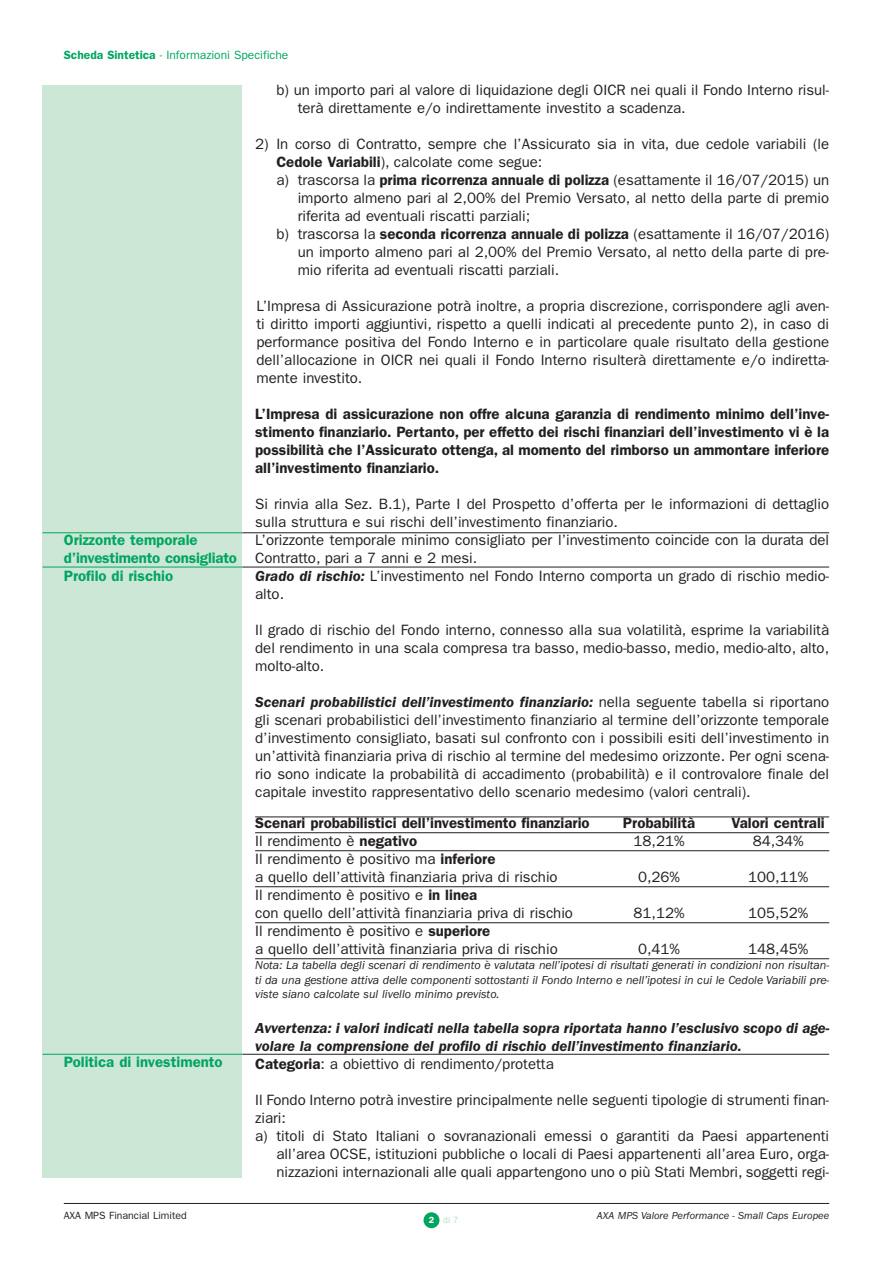
<style>
.page{position:relative;width:893px;height:1263px;background:#fff}
.page>*{position:absolute;margin:0;border:0;box-sizing:border-box;transform-origin:0 0}
.t1{font:15px/18px "Franklin Gothic";color:#231f20}
.t2{font:600 15px/18px "Franklin Gothic";color:#231f20;text-align:justify}
.t3{font:italic 600 15px/18.1px "Franklin Gothic";color:#231f20}
.t4{font:600 15px/18px "Franklin Gothic";color:#00a65f}
.t5{font:italic 12px/14.4px "Franklin Gothic";color:#231f20;text-align:justify}
.t6{font:12px "Franklin Gothic";color:#00a65f}
.t7{font:italic 10.5px "Franklin Gothic";color:#231f20}
.t8{font:10.5px "Franklin Gothic";color:#231f20}
.t9{font:9px "Franklin Gothic";color:#b6ddc7}
.s1{font-weight:600}
.s2{font-weight:600;font-style:italic}
.s3{font-style:normal}
.s4{font-weight:400;font-style:normal}
.s5{font-weight:600;color:#fff}
.s6{color:#fff}
</style>
<div class="page">
<div style="left:423px;top:1212px;width:16px;height:16px;background:#00a65f;border-radius:50%"></div>
<div style="left:43px;top:85px;width:199px;height:1093px;background:#cde7d7"></div>
<hr style="left:255px;top:816px;width:574px;height:1px;background:#231f20">
<hr style="left:255px;top:832px;width:574px;height:1px;background:#231f20">
<hr style="left:255px;top:850px;width:574px;height:1px;background:#231f20">
<hr style="left:255px;top:886px;width:574px;height:1px;background:#231f20">
<hr style="left:255px;top:922px;width:574px;height:1px;background:#231f20">
<hr style="left:255px;top:958px;width:574px;height:1px;background:#231f20">
<hr style="left:64px;top:1203px;width:765px;height:1px;background:#231f20">
<hr style="left:43px;top:532px;width:199px;height:1px;background:#00a65f">
<hr style="left:242px;top:532px;width:587px;height:1px;background:#231f20">
<hr style="left:43px;top:567px;width:199px;height:1px;background:#00a65f">
<hr style="left:242px;top:567px;width:587px;height:1px;background:#231f20">
<hr style="left:43px;top:1054px;width:199px;height:1px;background:#00a65f">
<hr style="left:242px;top:1054px;width:587px;height:1px;background:#231f20">
<p class="t6" style="left:64px;top:48px;width:226px"><span class="s1">Scheda Sintetica</span> - Informazioni Specifiche</p>
<p class="t4" style="left:64px;top:531px;width:175px">Orizzonte temporale d’investimento consigliato<br>Profilo di rischio</p>
<p class="t4" style="left:64px;top:1053px;width:160px">Politica di investimento</p>
<p class="t1" style="left:298px;top:81px;width:533px;text-indent:-21px">b) un importo pari al valore di liquidazione degli OICR nei quali il Fondo Interno risul&shy;terà direttamente e/o indirettamente investito a scadenza.</p>
<p class="t1" style="left:255px;top:135px;width:576px">2) In corso di Contratto, sempre che l’Assicurato sia in vita, due cedole variabili (le</p>
<p class="t1" style="left:276px;top:153px;width:268px"><span class="s1">Cedole Variabili</span>), calcolate come segue:</p>
<p class="t1" style="left:276px;top:171px;width:554px">a) trascorsa la <span class="s1">prima ricorrenza annuale di polizza</span> (esattamente il 16/07/2015) un</p>
<p class="t1" style="left:298px;top:189px;width:533px">importo almeno pari al 2,00% del Premio Versato, al netto della parte di premio</p>
<p class="t1" style="left:298px;top:207px;width:234px">riferita ad eventuali riscatti parziali;</p>
<p class="t1" style="left:276px;top:225px;width:554px">b) trascorsa la <span class="s1">seconda ricorrenza annuale di polizza</span> (esattamente il 16/07/2016)</p>
<p class="t1" style="left:298px;top:243px;width:533px">un importo almeno pari al 2,00% del Premio Versato, al netto della parte di pre-</p>
<p class="t1" style="left:298px;top:261px;width:263px">mio riferita ad eventuali riscatti parziali.</p>
<p class="t1" style="left:256px;top:297px;width:574px;text-align:justify">L’Impresa di Assicurazione potrà inoltre, a propria discrezione, corrispondere agli aven&shy;ti diritto importi aggiuntivi, rispetto a quelli indicati al precedente punto 2), in caso di performance positiva del Fondo Interno e in particolare quale risultato della gestione dell’allocazione in OICR nei quali il Fondo Interno risulterà direttamente e/o indiretta&shy;mente investito.</p>
<p class="t2" style="left:255px;top:405px;width:576px">L’Impresa di assicurazione non offre alcuna garanzia di rendimento minimo dell’inve&shy;stimento finanziario. Pertanto, per effetto dei rischi finanziari dell’investimento vi è la possibilità che l’Assicurato ottenga, al momento del rimborso un ammontare inferiore all’investimento finanziario.</p>
<p class="t1" style="left:255px;top:495px;width:576px">Si rinvia alla Sez. B.1), Parte I del Prospetto d’offerta per le informazioni di dettaglio sulla struttura e sui rischi dell’investimento finanziario.<br>L’orizzonte temporale minimo consigliato per l’investimento coincide con la durata del Contratto, pari a 7 anni e 2 mesi.<br><span class="s2">Grado di rischio:</span> L’investimento nel Fondo Interno comporta un grado di rischio medio&shy;alto.</p>
<p class="t1" style="left:255px;top:621px;width:576px;text-align:justify">Il grado di rischio del Fondo interno, connesso alla sua volatilità, esprime la variabilità del rendimento in una scala compresa tra basso, medio-basso, medio, medio-alto, alto, molto-alto.</p>
<p class="t1" style="left:255px;top:693px;width:576px;text-align:justify"><span class="s2">Scenari probabilistici dell’investimento finanziario:</span> nella seguente tabella si riportano gli scenari probabilistici dell’investimento finanziario al termine dell’orizzonte temporale d’investimento consigliato, basati sul confronto con i possibili esiti dell’investimento in un’attività finanziaria priva di rischio al termine del medesimo orizzonte. Per ogni scena&shy;rio sono indicate la probabilità di accadimento (probabilità) e il controvalore finale del capitale investito rappresentativo dello scenario medesimo (valori centrali).</p>
<p class="t2" style="left:255px;top:813px;width:336px">Scenari probabilistici dell’investimento finanziario</p>
<p class="t2" style="left:623px;top:813px;width:74px">Probabilità</p>
<p class="t2" style="left:731px;top:813px;width:95px">Valori centrali</p>
<p class="t1" style="left:255px;top:831px;width:164px">Il rendimento è <span class="s1">negativo</span></p>
<p class="t1" style="left:634px;top:831px;width:52px">18,21%</p>
<p class="t1" style="left:753px;top:831px;width:52px">84,34%</p>
<p class="t1" style="left:255px;top:849px;width:304px">Il rendimento è positivo ma <span class="s1">inferiore<br></span>a quello dell’attività finanziaria priva di rischio</p>
<p class="t1" style="left:638px;top:867px;width:43px">0,26%</p>
<p class="t1" style="left:748px;top:867px;width:61px">100,11%</p>
<p class="t1" style="left:255px;top:885px;width:319px">Il rendimento è positivo e <span class="s1">in linea<br></span>con quello dell’attività finanziaria priva di rischio</p>
<p class="t1" style="left:634px;top:903px;width:52px">81,12%</p>
<p class="t1" style="left:748px;top:903px;width:61px">105,52%</p>
<p class="t1" style="left:255px;top:921px;width:304px">Il rendimento è positivo e <span class="s1">superiore<br></span>a quello dell’attività finanziaria priva di rischio</p>
<p class="t1" style="left:638px;top:939px;width:43px">0,41%</p>
<p class="t1" style="left:748px;top:939px;width:61px">148,45%</p>
<p class="t5" style="left:255px;top:959px;width:576px">Nota: La tabella degli scenari di rendimento è valutata nell’ipotesi di risultati generati in condizioni non risultan&shy;ti da una gestione attiva delle componenti sottostanti il Fondo Interno e nell’ipotesi in cui le Cedole Variabili pre&shy;viste siano calcolate sul livello minimo previsto.</p>
<p class="t3" style="left:255px;top:1019px;width:576px">Avvertenza: i valori indicati nella tabella sopra riportata hanno l’esclusivo scopo di age&shy;volare la comprensione del profilo di rischio dell’investimento finanziario.<br><span class="s3">Categoria</span><span class="s4">: a obiettivo di rendimento/protetta</span></p>
<p class="t1" style="left:255px;top:1090px;width:576px">Il Fondo Interno potrà investire principalmente nelle seguenti tipologie di strumenti finan-</p>
<p class="t1" style="left:255px;top:1108px;width:32px">ziari:</p>
<p class="t1" style="left:255px;top:1126px;width:576px">a) titoli di Stato Italiani o sovranazionali emessi o garantiti da Paesi appartenenti</p>
<p class="t1" style="left:276px;top:1144px;width:554px">all’area OCSE, istituzioni pubbliche o locali di Paesi appartenenti all’area Euro, orga-</p>
<p class="t1" style="left:276px;top:1162px;width:554px">nizzazioni internazionali alle quali appartengono uno o più Stati Membri, soggetti regi-</p>
<p class="t8" style="left:64px;top:1209px;width:124px">AXA MPS Financial Limited</p>
<p class="t7" style="left:597px;top:1211px;width:234px">AXA MPS Valore Performance - Small Caps Europee</p>
<p class="t9" style="left:429px;top:1215px;width:37px"><span class="s5">2</span> di 7<span class="s6">0</span></p>
</div>
